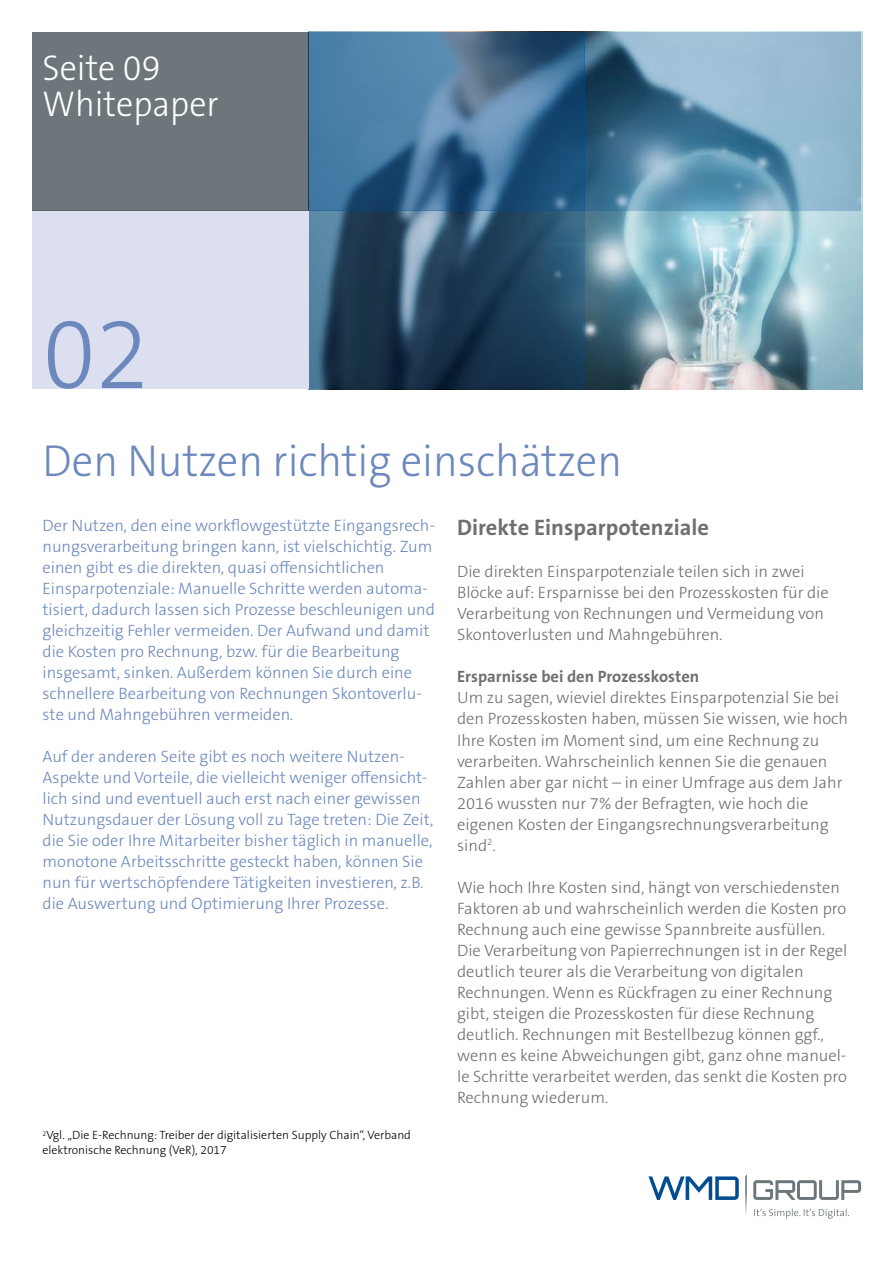
<style>
.page{position:relative;width:893px;height:1263px;background:#fff}
.page>*{position:absolute;margin:0;border:0;box-sizing:border-box;transform-origin:0 0}
.t1{font:300 102px "The Sans B W3";color:#6d88bd;scale:.95 1}
.t2{font:300 45px "The Sans B W3";color:#6d88bd;scale:.95 1}
.t3{font:300 36px/36px "The Sans B W3";color:#fff;scale:.95 1}
.t4{font:700 22.5px "The Sans B W7";color:#706f6f}
.t5{font:300 16.5px/21px "The Sans B W3";color:#706f6f}
.t6{font:300 16.5px/21px "The Sans B W3";color:#6d88bd}
.t7{font:700 16.5px "The Sans B W7";color:#706f6f}
.t8{font:300 12px/15px "The Sans B W3";color:#000}
</style>
<div class="page">
<img style="left:585px;top:32px;width:277px;height:357px">
<svg style="left:585px;top:32px;width:276px;height:178px;background:#6e99b2"></svg>
<svg style="left:308px;top:210px;width:277px;height:179px;background:#284861"></svg>
<div style="left:32px;top:210px;width:276px;height:179px;background:#dbdff0"></div>
<svg style="left:308px;top:32px;width:277px;height:178px;background:#406f96"></svg>
<div style="left:32px;top:32px;width:276px;height:178px;background:#6d767a"></div>
<svg style="left:754px;top:1208px;width:95px;height:11px"></svg>
<svg style="left:648px;top:1176px;width:91px;height:24px"></svg>
<svg style="left:753px;top:1180px;width:108px;height:20px"></svg>
<svg style="left:745px;top:1176px;width:2px;height:39px"></svg>
<h3 class="t3" style="left:43px;top:50px;width:187px">Seite 09<br>Whitepaper</h3>
<h1 class="t1" style="left:43px;top:288px;width:114px">02</h1>
<h2 class="t2" style="left:43px;top:431px;width:612px">Den Nutzen richtig einschätzen</h2>
<p class="t6" style="left:43px;top:515px;width:394px">Der Nutzen, den eine workflowgestützte Eingangsrech&shy;nungsverarbeitung bringen kann, ist vielschichtig. Zum einen gibt es die direkten, quasi offensichtlichen Einsparpotenziale: Manuelle Schritte werden automa&shy;tisiert, dadurch lassen sich Prozesse beschleunigen und gleichzeitig Fehler vermeiden. Der Aufwand und damit die Kosten pro Rechnung, bzw. für die Bearbeitung insgesamt, sinken. Außerdem können Sie durch eine schnellere Bearbeitung von Rechnungen Skontoverlu&shy;ste und Mahngebühren vermeiden.</p>
<p class="t6" style="left:43px;top:746px;width:392px">Auf der anderen Seite gibt es noch weitere Nutzen-Aspekte und Vorteile, die vielleicht weniger offensicht&shy;lich sind und eventuell auch erst nach einer gewissen Nutzungsdauer der Lösung voll zu Tage treten: Die Zeit, die Sie oder Ihre Mitarbeiter bisher täglich in manuelle, monotone Arbeitsschritte gesteckt haben, können Sie nun für wertschöpfendere Tätigkeiten investieren, z.B. die Auswertung und Optimierung Ihrer Prozesse.</p>
<p class="t8" style="left:43px;top:1128px;width:370px"><sup>2</sup>Vgl. „Die E-Rechnung: Treiber der digitalisierten Supply Chain“, Verband elektronische Rechnung (VeR), 2017</p>
<h3 class="t4" style="left:457px;top:513px;width:254px">Direkte Einsparpotenziale</h3>
<p class="t5" style="left:457px;top:561px;width:373px">Die direkten Einsparpotenziale teilen sich in zwei Blöcke auf: Ersparnisse bei den Prozesskosten für die Verarbeitung von Rechnungen und Vermeidung von Skontoverlusten und Mahngebühren.</p>
<p class="t7" style="left:457px;top:666px;width:244px">Ersparnisse bei den Prozesskosten</p>
<p class="t5" style="left:457px;top:687px;width:392px">Um zu sagen, wieviel direktes Einsparpotenzial Sie bei den Prozesskosten haben, müssen Sie wissen, wie hoch Ihre Kosten im Moment sind, um eine Rechnung zu verarbeiten. Wahrscheinlich kennen Sie die genauen Zahlen aber gar nicht – in einer Umfrage aus dem Jahr 2016 wussten nur 7% der Befragten, wie hoch die eigenen Kosten der Eingangsrechnungsverarbeitung sind<sup>2</sup>.</p>
<p class="t5" style="left:457px;top:876px;width:392px">Wie hoch Ihre Kosten sind, hängt von verschiedensten Faktoren ab und wahrscheinlich werden die Kosten pro Rechnung auch eine gewisse Spannbreite ausfüllen.<br>Die Verarbeitung von Papierrechnungen ist in der Regel deutlich teurer als die Verarbeitung von digitalen Rechnungen. Wenn es Rückfragen zu einer Rechnung gibt, steigen die Prozesskosten für diese Rechnung deutlich. Rechnungen mit Bestellbezug können ggf., wenn es keine Abweichungen gibt, ganz ohne manuel&shy;le Schritte verarbeitet werden, das senkt die Kosten pro Rechnung wiederum.</p>
</div>
